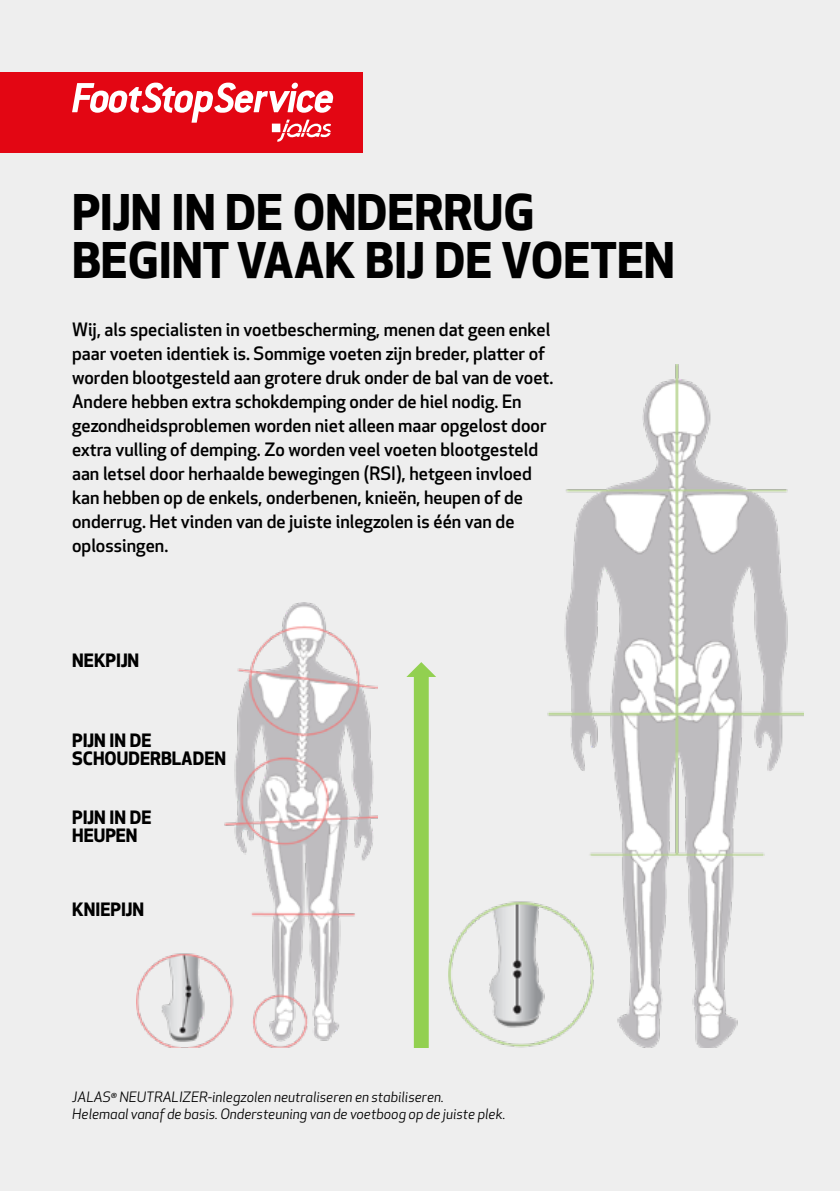
<style>
.page{position:relative;width:840px;height:1191px;background:#fff}
.page>*{position:absolute;margin:0;border:0;box-sizing:border-box;transform-origin:0 0}
.t1{font:700 48px/48px "Apex New";color:#000}
.t2{font:500 18px/24px "Apex New";color:#000}
.t3{font:700 18px/18px "Apex New";color:#000}
.t4{font:italic 14px/16.8px "Apex New";color:#000}
</style>
<div class="page">
<div style="left:0;top:0;width:839px;height:1191px;background:#eee"></div>
<img style="left:137px;top:602px;width:240px;height:445px">
<svg style="left:406px;top:662px;width:30px;height:385px"></svg>
<img style="left:448px;top:365px;width:354px;height:682px">
<div style="left:0;top:72px;width:362px;height:80px;background:#e30613"></div>
<svg style="left:72px;top:83px;width:261px;height:59px"></svg>
<h1 class="t1" style="left:72px;top:186px;width:604px">PIJN IN DE ONDERRUG<br>BEGINT VAAK BIJ DE VOETEN</h1>
<p class="t2" style="left:72px;top:317px;width:482px">Wij, als specialisten in voetbescherming, menen dat geen enkel paar voeten identiek is. Sommige voeten zijn breder, platter of worden blootgesteld aan grotere druk onder de bal van de voet.<br>Andere hebben extra schokdemping onder de hiel nodig. En gezondheidsproblemen worden niet alleen maar opgelost door extra vulling of demping. Zo worden veel voeten blootgesteld aan letsel door herhaalde bewegingen (RSI), hetgeen invloed kan hebben op de enkels, onderbenen, knieën, heupen of de onderrug. Het vinden van de juiste inlegzolen is één van de oplossingen.</p>
<p class="t3" style="left:72px;top:650px;width:68px">NEKPIJN</p>
<p class="t3" style="left:72px;top:730px;width:155px">PIJN IN DE<br>SCHOUDERBLADEN</p>
<p class="t3" style="left:72px;top:807px;width:81px">PIJN IN DE<br>HEUPEN</p>
<p class="t3" style="left:72px;top:899px;width:73px">KNIEPIJN</p>
<p class="t4" style="left:72px;top:1088px;width:434px">JALAS<sup>®</sup> NEUTRALIZER-inlegzolen neutraliseren en stabiliseren.<br>Helemaal vanaf de basis. Ondersteuning van de voetboog op de juiste plek.</p>
</div>
